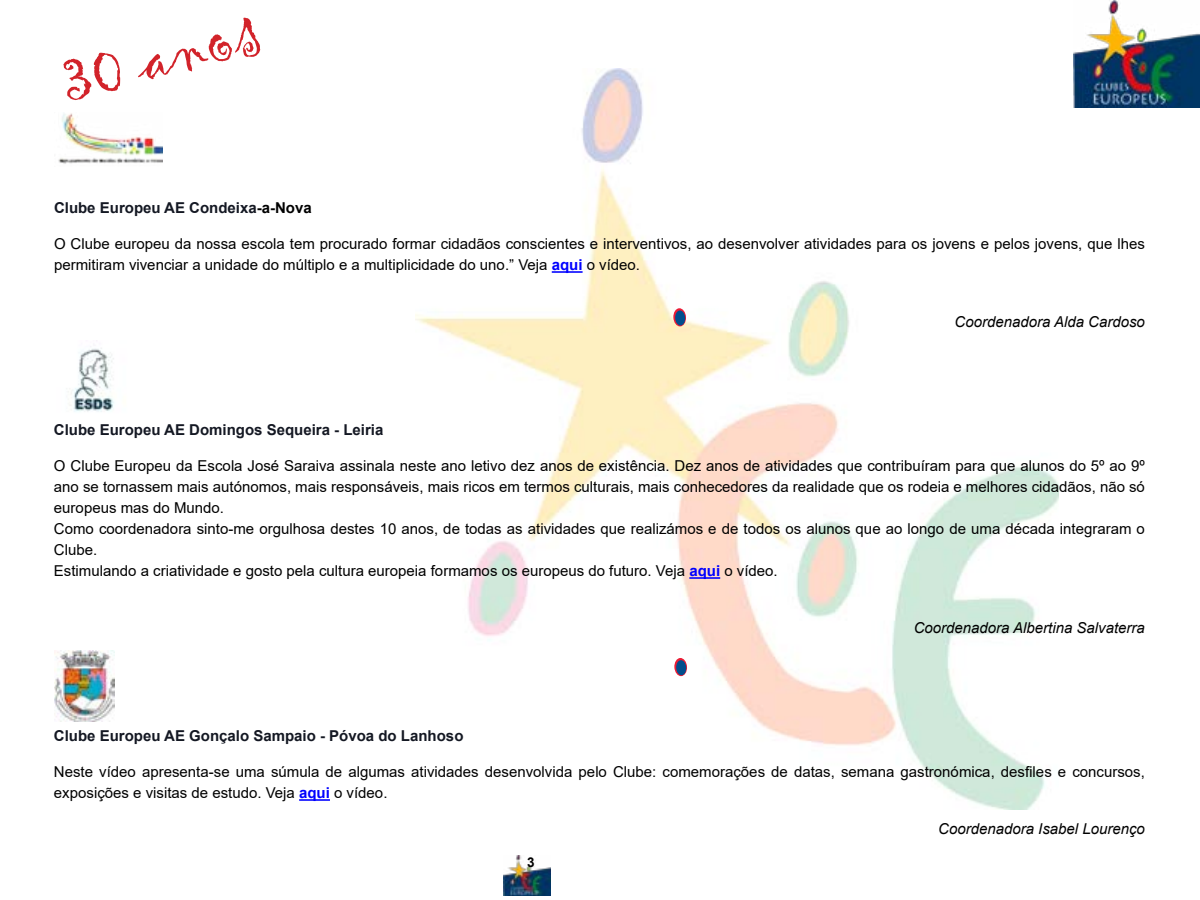
<style>
.page{position:relative;width:1200px;height:900px;background:#fff}
.page>*{position:absolute;margin:0;border:0;box-sizing:border-box;transform-origin:0 0}
.t1{font:72px "Gigi";color:#d2232a}
.t2{font:15px/21px "Arial";color:#000}
.t3{font:700 15px "Arial";color:#141823}
.t4{font:italic 15px "Arial";color:#000}
.t5{font:700 13.5px "Arial";color:#000}
.s1{color:#000}
.s2{font-weight:700;color:#00f}
</style>
<div class="page">
<img style="left:504px;top:856px;width:47px;height:39px">
<img style="left:416px;top:69px;width:643px;height:741px">
<img style="left:1074px;top:1px;width:126px;height:106px">
<hr style="left:552px;top:271px;width:31px;height:2px;background:#00f">
<hr style="left:689px;top:577px;width:31px;height:2px;background:#00f">
<hr style="left:299px;top:799px;width:31px;height:2px;background:#00f">
<svg style="left:673px;top:308px;width:13px;height:19px"></svg>
<div style="left:675px;top:310px;width:10px;height:16px;background:#004e8d;border-radius:50%"></div>
<svg style="left:674px;top:658px;width:13px;height:18px"></svg>
<div style="left:676px;top:660px;width:10px;height:15px;background:#004e8d;border-radius:50%"></div>
<img style="left:58px;top:113px;width:104px;height:51px">
<img style="left:68px;top:348px;width:46px;height:64px">
<img style="left:55px;top:651px;width:60px;height:70px">
<h1 class="t1" style="left:51px;top:34px;width:204px;rotate:-14deg">30 anos</h1>
<p class="t3" style="left:54px;top:198px;width:259px">Clube Europeu AE Condeixa<span class="s1">-a-Nova</span></p>
<p class="t2" style="left:54px;top:234px;width:1093px">O Clube europeu da nossa escola tem procurado formar cidadãos conscientes e interventivos, ao desenvolver atividades para os jovens e pelos jovens, que lhes permitiram vivenciar a unidade do múltiplo e a multiplicidade do uno.” Veja <span class="s2">aqui</span> o vídeo.</p>
<p class="t4" style="left:955px;top:312px;width:192px">Coordenadora Alda Cardoso</p>
<p class="t3" style="left:54px;top:420px;width:331px">Clube Europeu AE Domingos Sequeira - Leiria</p>
<p class="t2" style="left:54px;top:456px;width:1093px">O Clube Europeu da Escola José Saraiva assinala neste ano letivo dez anos de existência. Dez anos de atividades que contribuíram para que alunos do 5º ao 9º ano se tornassem mais autónomos, mais responsáveis, mais ricos em termos culturais, mais conhecedores da realidade que os rodeia e melhores cidadãos, não só europeus mas do Mundo.<br>Como coordenadora sinto-me orgulhosa destes 10 anos, de todas as atividades que realizámos e de todos os alunos que ao longo de uma década integraram o Clube.<br>Estimulando a criatividade e gosto pela cultura europeia formamos os europeus do futuro. Veja <span class="s2">aqui</span> o vídeo.</p>
<p class="t4" style="left:914px;top:618px;width:233px">Coordenadora Albertina Salvaterra</p>
<p class="t3" style="left:54px;top:726px;width:411px">Clube Europeu AE Gonçalo Sampaio - Póvoa do Lanhoso</p>
<p class="t2" style="left:54px;top:762px;width:1093px">Neste vídeo apresenta-se uma súmula de algumas atividades desenvolvida pelo Clube: comemorações de datas, semana gastronómica, desfiles e concursos, exposições e visitas de estudo. Veja <span class="s2">aqui</span> o vídeo.</p>
<p class="t4" style="left:938px;top:819px;width:208px">Coordenadora Isabel Lourenço</p>
<p class="t5" style="left:527px;top:853px;width:9px">3</p>
</div>
